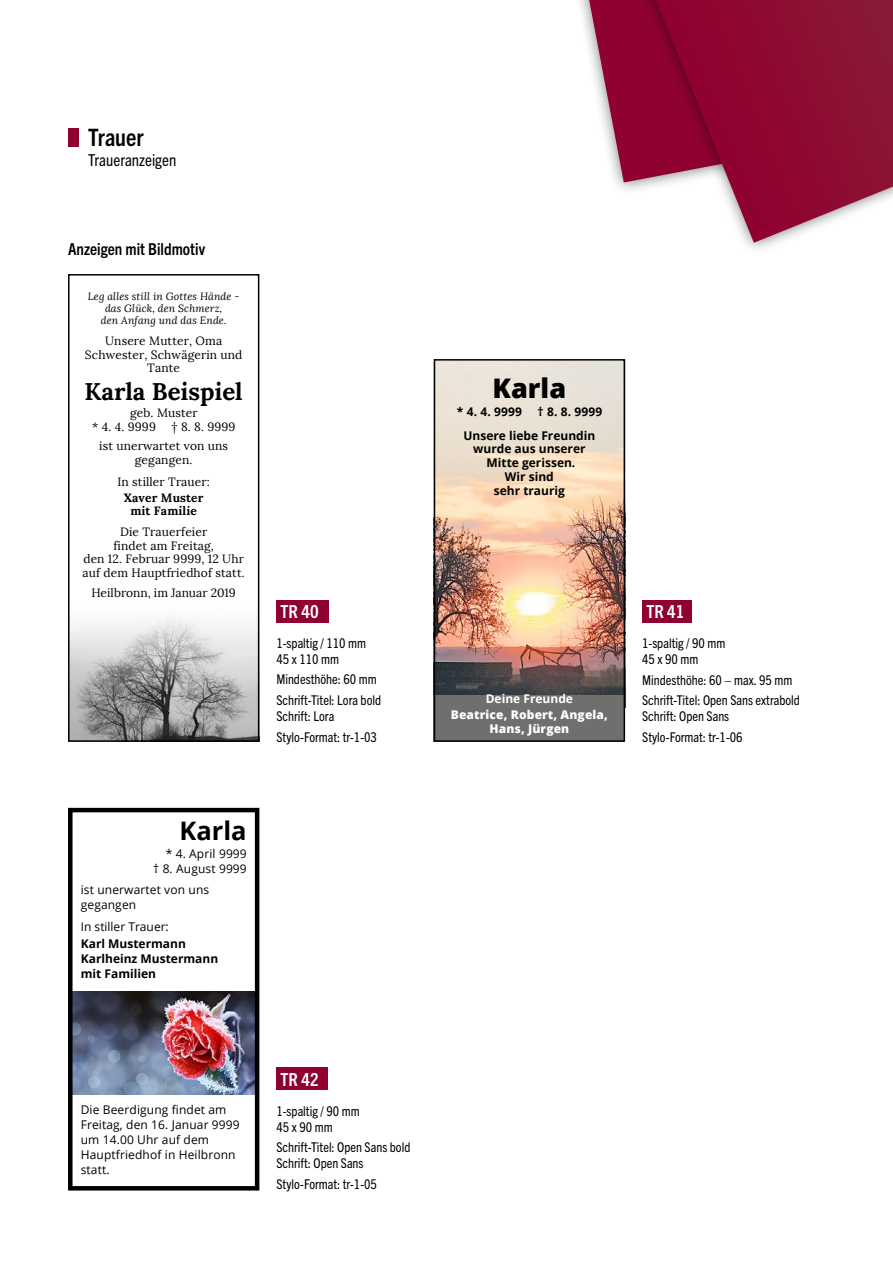
<style>
.page{position:relative;width:893px;height:1263px;background:#fff}
.page>*{position:absolute;margin:0;border:0;box-sizing:border-box;transform-origin:0 0}
.t1{font:800 27px "Open Sans";color:#000}
.t2{font:700 25.5px "Open Sans";color:#000}
.t3{font:700 24px "Lora";color:#000}
.t4{font:700 condensed 24px "Trade Gothic Next LT Pro";color:#000}
.t5{font:700 condensed 18px "Trade Gothic Next LT Pro";color:#fff}
.t6{font:700 condensed 16.5px "Trade Gothic Next LT Pro";color:#000}
.t7{font:condensed 16.5px "Trade Gothic Next LT Pro";color:#000}
.t8{font:condensed 13.5px/16.2px "Trade Gothic Next LT Pro";color:#000}
.t9{font:12px/13.8px "Lora";letter-spacing:.01em;color:#000;text-align:center}
.t10{font:12px/15px "Open Sans";letter-spacing:.01em;color:#000}
.t11{font:700 12px/13.8px "Open Sans";color:#000}
.t12{font:800 12px/13.8px "Open Sans";letter-spacing:.01em;color:#fff;text-align:center}
.t13{font:700 12px/13.8px "Lora";letter-spacing:.01em;color:#000;text-align:center}
.t14{font:700 12px "Open Sans";color:#fff}
.t15{font:italic 10.5px/12px "Lora";letter-spacing:.01em;color:#000;text-align:center}
</style>
<div class="page">
<div style="left:532px;top:0;width:361px;height:256px;background:#000;opacity:.51"></div>
<svg style="left:656px;top:0;width:237px;height:243px;background:#9e3253"></svg>
<div style="left:68px;top:128px;width:11px;height:19px;background:#8f0230"></div>
<div style="left:276px;top:600px;width:53px;height:22px;background:#8f0230"></div>
<img style="left:71px;top:618px;width:185px;height:121px">
<div style="left:68px;top:274px;width:191px;height:468px;border:2px solid #000"></div>
<div style="left:642px;top:600px;width:49px;height:22px;background:#8f0230"></div>
<img style="left:437px;top:362px;width:185px;height:333px">
<div style="left:434px;top:695px;width:190px;height:47px;background:#6f6f6e"></div>
<div style="left:434px;top:359px;width:191px;height:383px;border:2px solid #000"></div>
<div style="left:276px;top:1067px;width:52px;height:23px;background:#8f0230"></div>
<img style="left:73px;top:991px;width:181px;height:103px">
<div style="left:68px;top:808px;width:191px;height:382px;border:4px solid #000"></div>
<h3 class="t4" style="left:88px;top:121px;width:57px">Trauer</h3>
<p class="t7" style="left:88px;top:149px;width:90px">Traueranzeigen</p>
<p class="t6" style="left:68px;top:238px;width:139px">Anzeigen mit Bildmotiv</p>
<p class="t15" style="left:88px;top:291px;width:153px">Leg alles still in Gottes Hände - das Glück, den Schmerz,<br>den Anfang und das Ende.</p>
<p class="t9" style="left:85px;top:334px;width:159px">Unsere Mutter, Oma<br>Schwester, Schwägerin und<br>Tante</p>
<h3 class="t3" style="left:85px;top:375px;width:160px">Karla Beispiel</h3>
<p class="t9" style="left:92px;top:406px;width:107px;text-align:left;text-indent:38px">geb. Muster * 4. 4. 9999</p>
<p class="t9" style="left:99px;top:417px;width:138px;line-height:19.5px;text-align:left;text-indent:72px">† 8. 8. 9999 ist unerwartet von uns</p>
<p class="t9" style="left:117px;top:449px;width:94px;line-height:21.6px">gegangen.<br>In stiller Trauer:</p>
<p class="t13" style="left:124px;top:490px;width:81px">Xaver Muster mit Familie</p>
<p class="t9" style="left:83px;top:525px;width:164px">Die Trauerfeier<br>findet am Freitag,<br>den 12. Februar 9999, 12 Uhr auf dem Hauptfriedhof statt.</p>
<p class="t9" style="left:91px;top:586px;width:146px">Heilbronn, im Januar 2019</p>
<h3 class="t5" style="left:281px;top:599px;width:39px">TR 40</h3>
<p class="t8" style="left:276px;top:634px;width:91px">1-spaltig / 110 mm<br>45 x 110 mm</p>
<p class="t8" style="left:276px;top:668px;width:106px;line-height:20.4px">Mindesthöhe: 60 mm<br>Schrift-Titel: Lora bold</p>
<p class="t8" style="left:276px;top:705px;width:102px;line-height:20.4px">Schrift: Lora<br>Stylo-Format: tr-1-03</p>
<h2 class="t2" style="left:180px;top:812px;width:69px">Karla</h2>
<p class="t10" style="left:153px;top:845px;width:95px;text-align:right">* 4. April 9999<br>† 8. August 9999</p>
<p class="t10" style="left:81px;top:882px;width:130px">ist unerwartet von uns gegangen</p>
<p class="t11" style="left:81px;top:936px;width:139px;line-height:15px">Karl Mustermann<br>Karlheinz Mustermann mit Familien</p>
<p class="t10" style="left:81px;top:919px;width:90px">In stiller Trauer:</p>
<p class="t10" style="left:81px;top:1102px;width:160px">Die Beerdigung findet am<br>Freitag, den 16. Januar 9999 um 14.00 Uhr auf dem<br>Hauptfriedhof in Heilbronn statt.</p>
<h3 class="t5" style="left:281px;top:1067px;width:39px">TR 42</h3>
<p class="t8" style="left:276px;top:1102px;width:85px">1-spaltig / 90 mm<br>45 x 90 mm</p>
<p class="t8" style="left:276px;top:1138px;width:135px">Schrift-Titel: Open Sans bold<br>Schrift: Open Sans</p>
<p class="t8" style="left:276px;top:1175px;width:102px">Stylo-Format: tr-1-05</p>
<h1 class="t1" style="left:493px;top:367px;width:75px">Karla</h1>
<p class="t11" style="left:457px;top:404px;width:67px">* 4. 4. 9999</p>
<p class="t11" style="left:463px;top:399px;width:140px;line-height:23.7px;text-indent:74px">† 8. 8. 9999<br>Unsere liebe Freundin</p>
<p class="t11" style="left:473px;top:442px;width:114px;text-align:center">wurde aus unserer<br>Mitte gerissen.<br>Wir sind<br>sehr traurig</p>
<p class="t14" style="left:486px;top:691px;width:89px">Deine Freunde</p>
<p class="t12" style="left:451px;top:707px;width:159px">Beatrice, Robert, Angela,<br>Hans, Jürgen</p>
<h3 class="t5" style="left:646px;top:599px;width:39px">TR 41</h3>
<p class="t8" style="left:642px;top:634px;width:85px">1-spaltig / 90 mm<br>45 x 90 mm</p>
<p class="t8" style="left:642px;top:669px;width:159px;line-height:20.4px">Mindesthöhe: 60 – max. 95 mm<br>Schrift-Titel: Open Sans extrabold</p>
<p class="t8" style="left:642px;top:705px;width:102px;line-height:20.4px">Schrift: Open Sans<br>Stylo-Format: tr-1-06</p>
</div>
